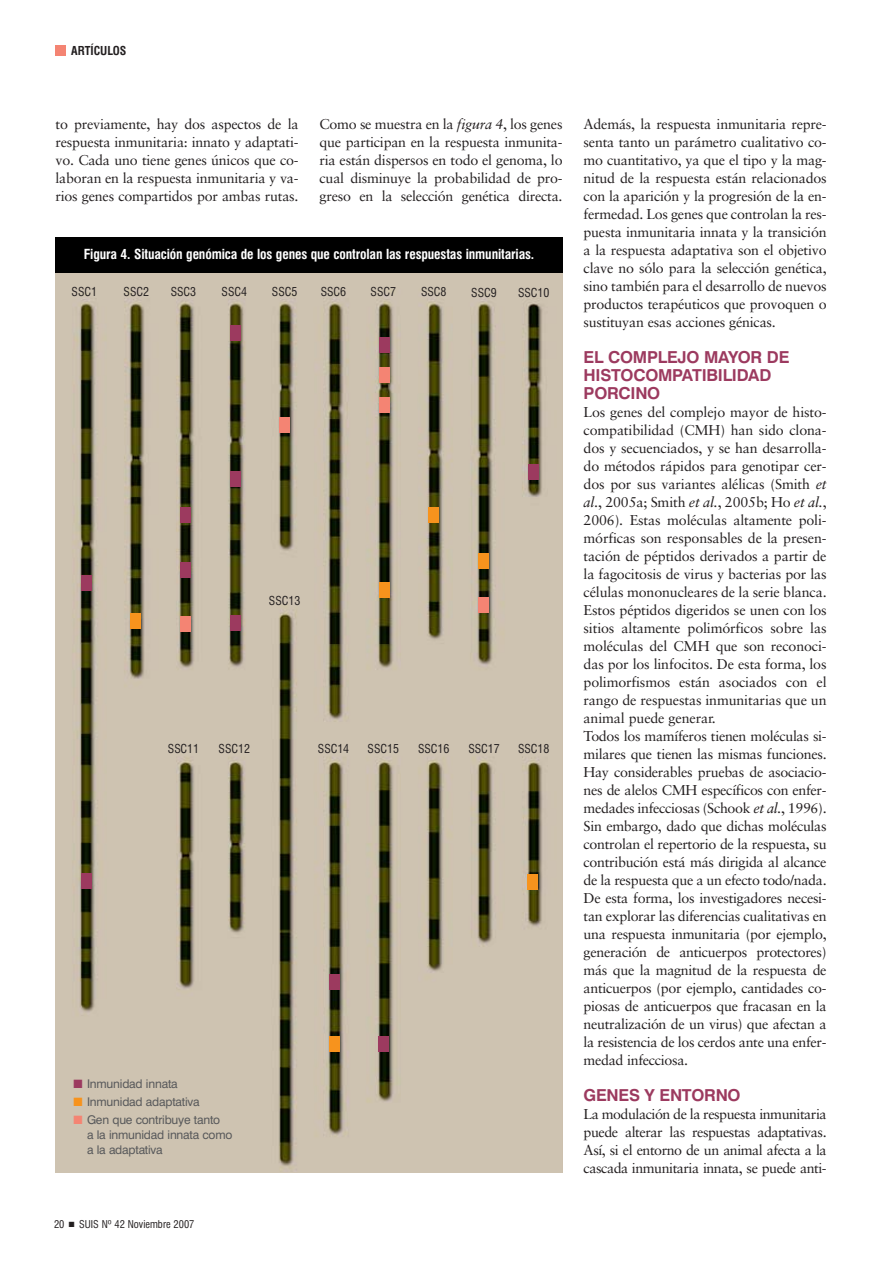
<style>
.page{position:relative;width:893px;height:1263px;background:#fff}
.page>*{position:absolute;margin:0;border:0;box-sizing:border-box;transform-origin:0 0}
.t1{font:700 16.5px/18px "Swiss 721 BT";letter-spacing:-.015em;color:#9c3a5f}
.t2{font:14.25px/18px "Sabon";letter-spacing:-.015em;color:#231f20;text-align:justify}
.t3{font:700 condensed 13.5px "Swiss 721 BT";letter-spacing:-.01em;color:#fff}
.t4{font:12px/15px "Swiss 721 BT";letter-spacing:-.015em;color:#58595b}
.t5{font:condensed 12px "Swiss 721 BT";letter-spacing:-.01em;color:#231f20}
.t6{font:700 condensed 12px "Swiss 721 BT";color:#231f20}
.t7{font:condensed 10.5px "Swiss 721 BT";color:#231f20}
.s1{font-style:italic}
.s2{color:#9c3a5f}
.s3{color:#f7931d}
.s4{color:#f48473}
</style>
<div class="page">
<div style="left:56px;top:45px;width:10px;height:11px;background:#f48473"></div>
<img style="left:56px;top:273px;width:505px;height:900px">
<div style="left:56px;top:237px;width:506px;height:36px;background:#000"></div>
<div style="left:81px;top:575px;width:11px;height:16px;background:#9c3a5f"></div>
<div style="left:180px;top:562px;width:11px;height:16px;background:#9c3a5f"></div>
<div style="left:180px;top:616px;width:11px;height:16px;background:#f48473"></div>
<div style="left:279px;top:417px;width:11px;height:16px;background:#f48473"></div>
<div style="left:379px;top:367px;width:11px;height:16px;background:#f48473"></div>
<div style="left:379px;top:397px;width:11px;height:15px;background:#f48473"></div>
<div style="left:478px;top:597px;width:10px;height:16px;background:#f48473"></div>
<div style="left:230px;top:615px;width:11px;height:16px;background:#9c3a5f"></div>
<div style="left:329px;top:974px;width:11px;height:16px;background:#9c3a5f"></div>
<div style="left:378px;top:1036px;width:11px;height:16px;background:#9c3a5f"></div>
<div style="left:527px;top:874px;width:11px;height:16px;background:#f7931d"></div>
<div style="left:329px;top:1036px;width:11px;height:16px;background:#f7931d"></div>
<div style="left:130px;top:614px;width:11px;height:15px;background:#f7931d"></div>
<div style="left:379px;top:582px;width:11px;height:16px;background:#f7931d"></div>
<div style="left:428px;top:507px;width:11px;height:16px;background:#f7931d"></div>
<div style="left:478px;top:553px;width:10px;height:16px;background:#f7931d"></div>
<div style="left:230px;top:471px;width:11px;height:16px;background:#9c3a5f"></div>
<div style="left:230px;top:325px;width:10px;height:16px;background:#9c3a5f"></div>
<div style="left:379px;top:337px;width:11px;height:15px;background:#9c3a5f"></div>
<div style="left:528px;top:464px;width:10px;height:16px;background:#9c3a5f"></div>
<div style="left:180px;top:507px;width:11px;height:16px;background:#9c3a5f"></div>
<div style="left:81px;top:873px;width:11px;height:16px;background:#9c3a5f"></div>
<p class="t6" style="left:71px;top:45px;width:57px">ARTÍCULOS</p>
<p class="t2" style="left:56px;top:116px;width:244px">to previamente, hay dos aspectos de la respuesta inmunitaria: innato y adaptati&shy;vo. Cada uno tiene genes únicos que co&shy;laboran en la respuesta inmunitaria y va&shy;rios genes compartidos por ambas rutas.</p>
<p class="t2" style="left:319px;top:116px;width:245px">Como se muestra en la <span class="s1">figura 4</span>, los genes que participan en la respuesta inmunita&shy;ria están dispersos en todo el genoma, lo cual disminuye la probabilidad de pro&shy;greso en la selección genética directa.</p>
<p class="t2" style="left:583px;top:116px;width:245px">Además, la respuesta inmunitaria repre&shy;senta tanto un parámetro cualitativo co&shy;mo cuantitativo, ya que el tipo y la mag&shy;nitud de la respuesta están relacionados con la aparición y la progresión de la en&shy;fermedad. Los genes que controlan la res&shy;puesta inmunitaria innata y la transición a la respuesta adaptativa son el objetivo clave no sólo para la selección genética, sino también para el desarrollo de nuevos productos terapéuticos que provoquen o sustituyan esas acciones génicas.</p>
<p class="t1" style="left:584px;top:349px;width:207px">EL COMPLEJO MAYOR DE<br>HISTOCOMPATIBILIDAD<br>PORCINO</p>
<p class="t2" style="left:583px;top:404px;width:245px;text-align:left">Los genes del complejo mayor de histo&shy;compatibilidad (CMH) han sido clona&shy;dos y secuenciados, y se han desarrolla&shy;do métodos rápidos para genotipar cer&shy;dos por sus variantes alélicas (Smith <span class="s1">et al.</span>, 2005a; Smith <span class="s1">et al.</span>, 2005b; Ho <span class="s1">et al.</span>, 2006). Estas moléculas altamente poli&shy;mórficas son responsables de la presen&shy;tación de péptidos derivados a partir de la fagocitosis de virus y bacterias por las células mononucleares de la serie blanca.<br>Estos péptidos digeridos se unen con los sitios altamente polimórficos sobre las moléculas del CMH que son reconoci&shy;das por los linfocitos. De esta forma, los polimorfismos están asociados con el rango de respuestas inmunitarias que un animal puede generar.<br>Todos los mamíferos tienen moléculas si&shy;milares que tienen las mismas funciones.<br>Hay considerables pruebas de asociacio&shy;nes de alelos CMH específicos con enfer&shy;medades infecciosas (Schook <span class="s1">et al.</span>, 1996).<br>Sin embargo, dado que dichas moléculas controlan el repertorio de la respuesta, su contribución está más dirigida al alcance de la respuesta que a un efecto todo/nada.<br>De esta forma, los investigadores necesi&shy;tan explorar las diferencias cualitativas en una respuesta inmunitaria (por ejemplo, generación de anticuerpos protectores) más que la magnitud de la respuesta de anticuerpos (por ejemplo, cantidades co&shy;piosas de anticuerpos que fracasan en la neutralización de un virus) que afectan a la resistencia de los cerdos ante una enfer&shy;medad infecciosa.</p>
<p class="t1" style="left:584px;top:1087px;width:159px">GENES Y ENTORNO</p>
<p class="t2" style="left:584px;top:1106px;width:244px">La modulación de la respuesta inmunitaria puede alterar las respuestas adaptativas.<br>Así, si el entorno de un animal afecta a la cascada inmunitaria innata, se puede anti-</p>
<p class="t3" style="left:84px;top:248px;width:452px">Figura 4. Situación genómica de los genes que controlan las respuestas inmunitarias.</p>
<p class="t5" style="left:72px;top:287px;width:27px">SSC1</p>
<p class="t5" style="left:123px;top:287px;width:27px">SSC2</p>
<p class="t5" style="left:171px;top:287px;width:27px">SSC3</p>
<p class="t5" style="left:222px;top:287px;width:27px">SSC4</p>
<p class="t5" style="left:272px;top:287px;width:27px">SSC5</p>
<p class="t5" style="left:321px;top:287px;width:27px">SSC6</p>
<p class="t5" style="left:371px;top:287px;width:27px">SSC7</p>
<p class="t5" style="left:421px;top:287px;width:27px">SSC8</p>
<p class="t5" style="left:471px;top:287px;width:27px">SSC9</p>
<p class="t5" style="left:518px;top:287px;width:33px">SSC10</p>
<p class="t5" style="left:269px;top:595px;width:33px">SSC13</p>
<p class="t5" style="left:168px;top:744px;width:33px">SSC11</p>
<p class="t5" style="left:219px;top:744px;width:33px">SSC12</p>
<p class="t5" style="left:318px;top:744px;width:33px">SSC14</p>
<p class="t5" style="left:368px;top:744px;width:33px">SSC15</p>
<p class="t5" style="left:418px;top:744px;width:33px">SSC16</p>
<p class="t5" style="left:468px;top:744px;width:33px">SSC17</p>
<p class="t5" style="left:518px;top:744px;width:33px">SSC18</p>
<p class="t4" style="left:74px;top:1076px;width:106px"><span class="s2">■</span> Inmunidad innata</p>
<p class="t4" style="left:74px;top:1094px;width:128px"><span class="s3">■</span> Inmunidad adaptativa</p>
<p class="t4" style="left:87px;top:1112px;width:147px;text-indent:-14px"><span class="s4">■</span> Gen que contribuye tanto<br>a la inmunidad innata como a la adaptativa</p>
<p class="t7" style="left:54px;top:1220px;width:142px">20 ■ SUIS Nº 42 Noviembre 2007</p>
</div>
